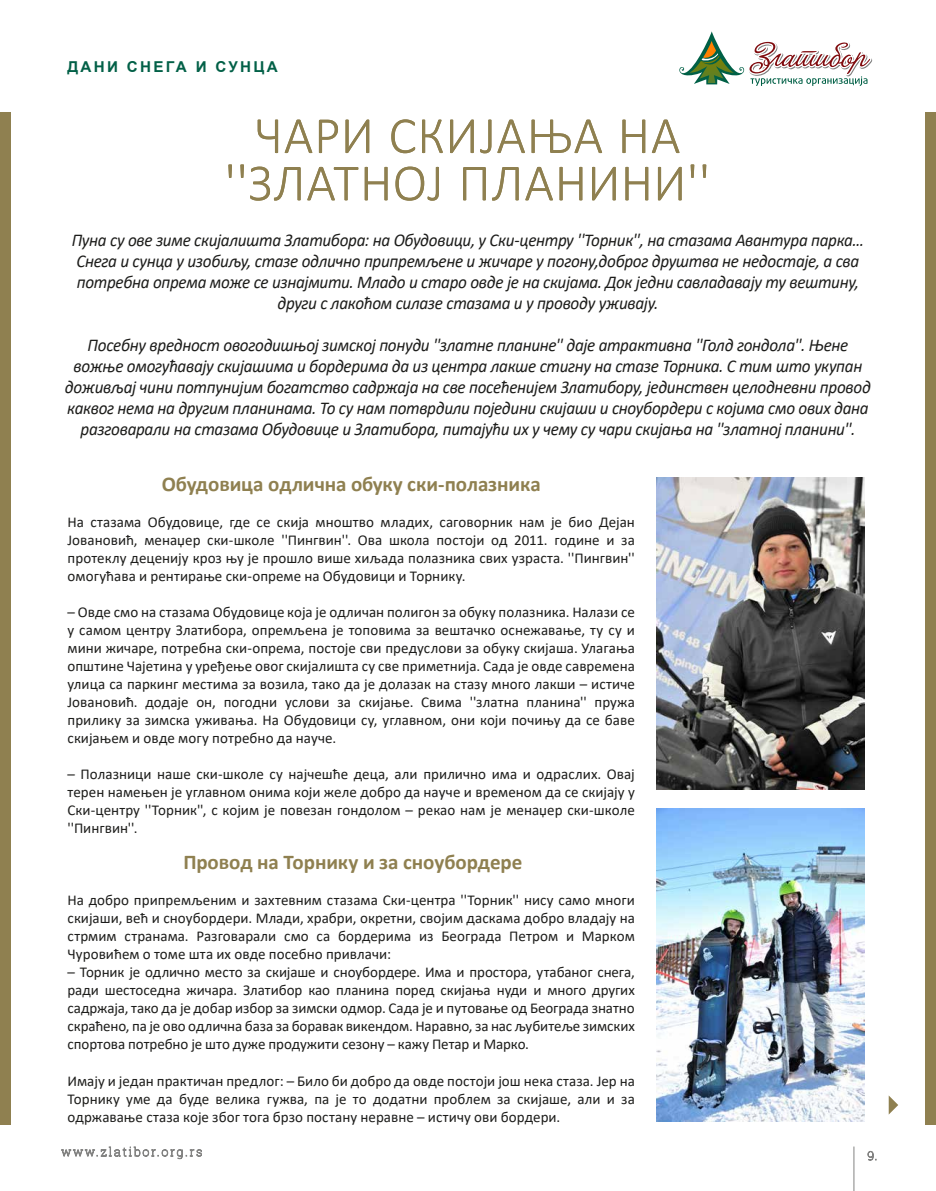
<style>
.page{position:relative;width:936px;height:1191px;background:#fff}
.page>*{position:absolute;margin:0;border:0;box-sizing:border-box;transform-origin:0 0}
.t1{font:300 52.5px/47.2px "Calibri";letter-spacing:.015em;color:#8f8050;text-align:center}
.t2{font:700 21px "Calibri";letter-spacing:-.005em;color:#8f8050}
.t3{font:italic 18px/21px "Calibri";letter-spacing:-.02em;color:#1d1d1b;text-align:center;scale:.95 1}
.t4{font:15px/18px "Calibri";color:#1d1d1b;text-align:justify}
.t5{font:700 15px "Arial";letter-spacing:.15em;color:#026047}
</style>
<div class="page">
<div style="left:925px;top:112px;width:10px;height:1013px;background:#8f8050"></div>
<div style="left:0;top:112px;width:10px;height:1013px;background:#8f8050"></div>
<svg style="left:679px;top:31px;width:194px;height:55px"></svg>
<svg style="left:867px;top:1150px;width:9px;height:11px"></svg>
<svg style="left:61px;top:1146px;width:141px;height:14px"></svg>
<hr style="left:853px;top:1146px;width:1px;height:45px;background:#838382">
<svg style="left:888px;top:1095px;width:10px;height:19px"></svg>
<img style="left:656px;top:808px;width:208px;height:313px">
<img style="left:656px;top:477px;width:208px;height:312px">
<p class="t5" style="left:68px;top:57px;width:212px">ДАНИ СНЕГА И СУНЦА</p>
<h1 class="t1" style="left:224px;top:111px;width:487px">ЧАРИ СКИЈАЊА НА ''ЗЛАТНОЈ ПЛАНИНИ''</h1>
<p class="t3" style="left:72px;top:229px;width:835px">Пуна су ове зиме скијалишта Златибора: на Обудовици, у Ски-центру ''Торник'', на стазама Авантура парка...<br>Снега и сунца у изобиљу, стазе одлично припремљене и жичаре у погону,доброг друштва не недостаје, а сва потребна опрема може се изнајмити. Младо и старо овде је на скијама. Док једни савладавају ту вештину, други с лакоћом силазе стазама и у проводу уживају.</p>
<p class="t3" style="left:65px;top:334px;width:849px">Посебну вредност овогодишњој зимској понуди ''златне планине'' даје атрактивна ''Голд гондола''. Њене вожње омогућавају скијашима и бордерима да из центра лакше стигну на стазе Торника. С тим што укупан доживљај чини потпунијим богатство садржаја на све посећенијем Златибору, јединствен целодневни провод каквог нема на другим планинама. То су нам потврдили поједини скијаши и сноубордери с којима смо ових дана разговарали на стазама Обудовице и Златибора, питајући их у чему су чари скијања на ''златној планини''.</p>
<h2 class="t2" style="left:162px;top:469px;width:380px">Обудовица одлична обуку ски-полазника</h2>
<p class="t4" style="left:68px;top:513px;width:569px">На стазама Обудовице, где се скија мноштво младих, саговорник нам је био Дејан Јовановић, менаџер ски-школе ''Пингвин''. Ова школа постоји од 2011. године и за протеклу деценију кроз њу је прошло више хиљада полазника свих узраста. ''Пингвин'' омогућава и рентирање ски-опреме на Обудовици и Торнику.</p>
<p class="t4" style="left:68px;top:603px;width:569px">– Овде смо на стазама Обудовице која је одличан полигон за обуку полазника. Налази се у самом центру Златибора, опремљена је топовима за вештачко оснежавање, ту су и мини жичаре, потребна ски-опрема, постоје сви предуслови за обуку скијаша. Улагања општине Чајетина у уређење овог скијалишта су све приметнија. Сада је овде савремена улица са паркинг местима за возила, тако да је долазак на стазу много лакши – истиче Јовановић. додаје он, погодни услови за скијање. Свима ''златна планина'' пружа прилику за зимска уживања. На Обудовици су, углавном, они који почињу да се баве скијањем и овде могу потребно да науче.</p>
<p class="t4" style="left:68px;top:765px;width:569px">– Полазници наше ски-школе су најчешће деца, али прилично има и одраслих. Овај терен намењен је углавном онима који желе добро да науче и временом да се скијају у Ски-центру ''Торник'', с којим је повезан гондолом – рекао нам је менаџер ски-школе ''Пингвин''.</p>
<h2 class="t2" style="left:183px;top:847px;width:340px">Провод на Торнику и за сноубордере</h2>
<p class="t4" style="left:68px;top:891px;width:569px">На добро припремљеним и захтевним стазама Ски-центра ''Торник'' нису само многи скијаши, већ и сноубордери. Млади, храбри, окретни, својим даскама добро владају на стрмим странама. Разговарали смо са бордерима из Београда Петром и Марком Чуровићем о томе шта их овде посебно привлачи:</p>
<p class="t4" style="left:68px;top:963px;width:568px">– Торник је одлично место за скијаше и сноубордере. Има и простора, утабаног снега, ради шестоседна жичара. Златибор као планина поред скијања нуди и много других садржаја, тако да је добар избор за зимски одмор. Сада је и путовање од Београда знатно скраћено, па је ово одлична база за боравак викендом. Наравно, за нас љубитеље зимских спортова потребно је што дуже продужити сезону – кажу Петар и Марко.</p>
<p class="t4" style="left:68px;top:1071px;width:569px">Имају и један практичан предлог: – Било би добро да овде постоји још нека стаза. Јер на Торнику уме да буде велика гужва, па је то додатни проблем за скијаше, али и за одржавање стаза које због тога брзо постану неравне – истичу ови бордери.</p>
</div>
